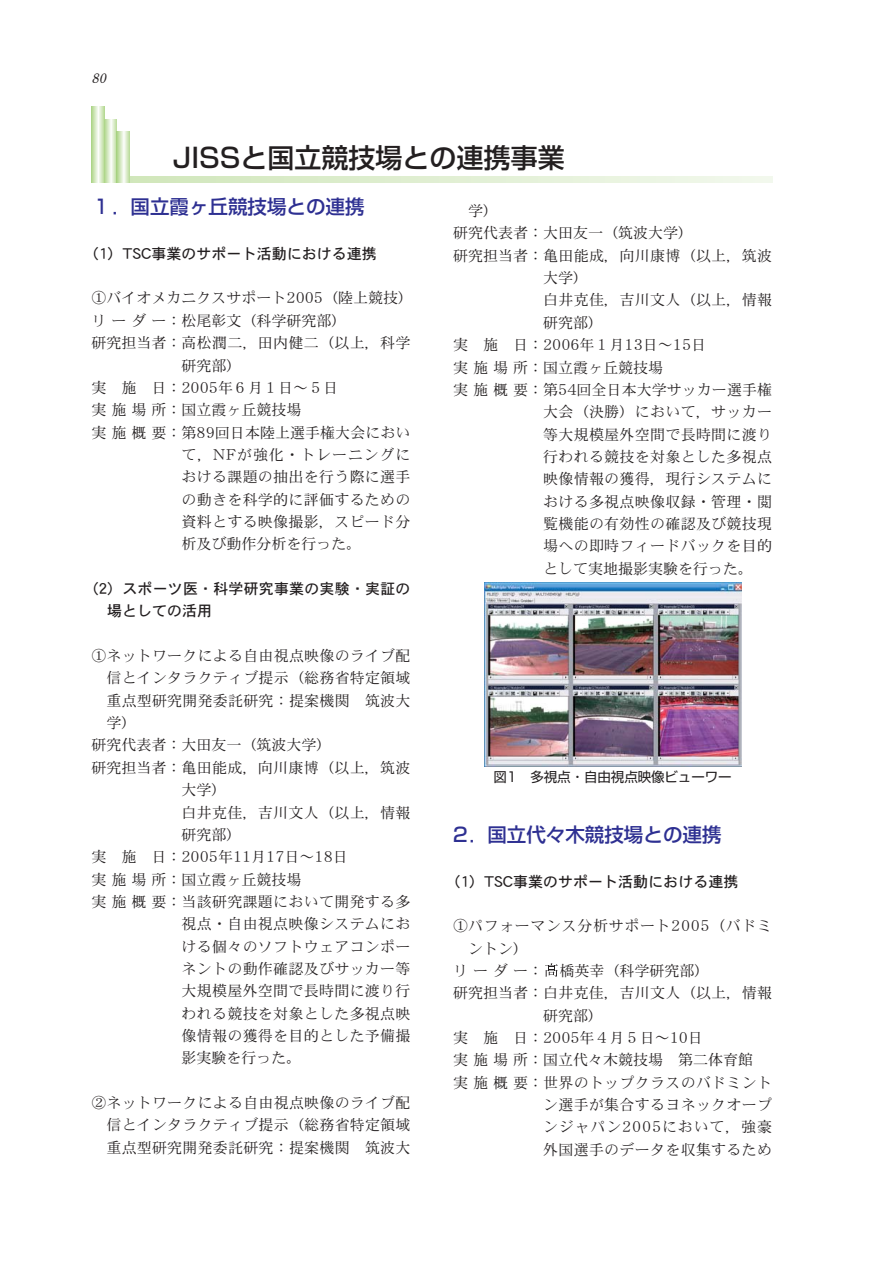
<style>
.page{position:relative;width:893px;height:1263px;background:#fff}
.page>*{position:absolute;margin:0;border:0;box-sizing:border-box;transform-origin:0 0}
.t1{font:500 27px "Shin Go";color:#231f20}
.t2{font:500 19.5px "Shin Go";color:#2e3092}
.t3{font:15px/22.4px "DFPHS Mincho CID W3";letter-spacing:.02em;color:#231f20;text-align:justify}
.t4{font:15px "DFPHS Mincho CID W3";color:#231f20}
.t5{font:15px/22.4px "DFPHS Gothic CID W5";color:#231f20}
.t6{font:15px "DFPHS Mincho CID W3";letter-spacing:.055em;color:#231f20}
.t7{font:15px "DFPHS Mincho CID W3";letter-spacing:.04em;color:#231f20}
.t8{font:13.5px "Shin Go";letter-spacing:-.01em;color:#231f20}
.t9{font:italic 13.5px "Shinsei Kai CBSK1";color:#231f20}
</style>
<div class="page">
<svg style="left:545px;top:963px;width:12px;height:14px"></svg>
<img style="left:484px;top:583px;width:257px;height:183px">
<svg style="left:130px;top:176px;width:642px;height:7px;background:#e1efd3"></svg>
<svg style="left:91px;top:106px;width:13px;height:77px"></svg>
<svg style="left:104px;top:119px;width:13px;height:64px"></svg>
<svg style="left:117px;top:132px;width:13px;height:51px"></svg>
<p class="t9" style="left:91px;top:74px;width:19px">80</p>
<h1 class="t1" style="left:172px;top:148px;width:393px">JISSと国立競技場との連携事業</h1>
<h2 class="t2" style="left:91px;top:199px;width:274px">１．国立霞ヶ丘競技場との連携</h2>
<p class="t5" style="left:84px;top:244px;width:294px">（1）TSC事業のサポート活動における連携</p>
<p class="t4" style="left:91px;top:292px;width:323px">①バイオメカニクスサポート2005（陸上競技）</p>
<p class="t4" style="left:91px;top:315px;width:257px">リーダー：松尾彰文（科学研究部）</p>
<p class="t3" style="left:91px;top:333px;width:320px">研究担当者：高松潤二，田内健二（以上，科学</p>
<p class="t3" style="left:181px;top:356px;width:61px">研究部）</p>
<p class="t4" style="left:91px;top:382px;width:248px">実　施　日：2005年６月１日～５日</p>
<p class="t4" style="left:91px;top:404px;width:212px">実施場所：国立霞ヶ丘競技場</p>
<p class="t3" style="left:91px;top:423px;width:320px">実施概要：第89回日本陸上選手権大会におい</p>
<p class="t6" style="left:181px;top:449px;width:230px">て，NFが強化・トレーニングに</p>
<p class="t3" style="left:181px;top:468px;width:230px">おける課題の抽出を行う際に選手</p>
<p class="t3" style="left:181px;top:490px;width:230px">の動きを科学的に評価するための</p>
<p class="t3" style="left:181px;top:512px;width:230px">資料とする映像撮影，スピード分</p>
<p class="t4" style="left:181px;top:538px;width:181px">析及び動作分析を行った。</p>
<p class="t5" style="left:107px;top:579px;width:305px;text-indent:-23px">（2）スポーツ医・科学研究事業の実験・実証の場としての活用</p>
<p class="t3" style="left:91px;top:646px;width:320px">①ネットワークによる自由視点映像のライブ配</p>
<p class="t3" style="left:106px;top:669px;width:305px">信とインタラクティブ提示（総務省特定領域</p>
<p class="t3" style="left:106px;top:691px;width:305px">重点型研究開発委託研究：提案機関　筑波大</p>
<p class="t3" style="left:106px;top:713px;width:31px">学）</p>
<p class="t4" style="left:91px;top:739px;width:241px">研究代表者：大田友一（筑波大学）</p>
<p class="t3" style="left:91px;top:758px;width:320px">研究担当者：亀田能成，向川康博（以上，筑波</p>
<p class="t3" style="left:181px;top:780px;width:46px">大学）</p>
<p class="t3" style="left:181px;top:803px;width:230px">白井克佳，吉川文人（以上，情報</p>
<p class="t3" style="left:181px;top:825px;width:61px">研究部）</p>
<p class="t4" style="left:91px;top:851px;width:258px">実　施　日：2005年11月17日～18日</p>
<p class="t4" style="left:91px;top:873px;width:212px">実施場所：国立霞ヶ丘競技場</p>
<p class="t3" style="left:91px;top:892px;width:320px">実施概要：当該研究課題において開発する多</p>
<p class="t3" style="left:181px;top:915px;width:230px">視点・自由視点映像システムにお</p>
<p class="t3" style="left:181px;top:937px;width:230px">ける個々のソフトウェアコンポー</p>
<p class="t3" style="left:181px;top:959px;width:230px">ネントの動作確認及びサッカー等</p>
<p class="t3" style="left:181px;top:982px;width:230px">大規模屋外空間で長時間に渡り行</p>
<p class="t3" style="left:181px;top:1004px;width:230px">われる競技を対象とした多視点映</p>
<p class="t3" style="left:181px;top:1026px;width:230px">像情報の獲得を目的とした予備撮</p>
<p class="t4" style="left:181px;top:1052px;width:121px">影実験を行った。</p>
<p class="t3" style="left:106px;top:1093px;width:305px;text-indent:-15px">②ネットワークによる自由視点映像のライブ配信とインタラクティブ提示（総務省特定領域重点型研究開発委託研究：提案機関　筑波大</p>
<p class="t3" style="left:468px;top:201px;width:31px">学）</p>
<p class="t4" style="left:453px;top:227px;width:241px">研究代表者：大田友一（筑波大学）</p>
<p class="t3" style="left:453px;top:246px;width:320px">研究担当者：亀田能成，向川康博（以上，筑波</p>
<p class="t3" style="left:543px;top:268px;width:46px">大学）</p>
<p class="t3" style="left:543px;top:291px;width:230px">白井克佳，吉川文人（以上，情報</p>
<p class="t3" style="left:543px;top:313px;width:61px">研究部）</p>
<p class="t4" style="left:453px;top:339px;width:254px">実　施　日：2006年１月13日～15日</p>
<p class="t4" style="left:453px;top:361px;width:212px">実施場所：国立霞ヶ丘競技場</p>
<p class="t3" style="left:453px;top:380px;width:320px">実施概要：第54回全日本大学サッカー選手権</p>
<p class="t3" style="left:543px;top:402px;width:230px">大会（決勝）において，サッカー</p>
<p class="t3" style="left:543px;top:425px;width:230px">等大規模屋外空間で長時間に渡り</p>
<p class="t3" style="left:543px;top:447px;width:230px">行われる競技を対象とした多視点</p>
<p class="t3" style="left:543px;top:470px;width:230px">映像情報の獲得，現行システムに</p>
<p class="t3" style="left:543px;top:492px;width:230px">おける多視点映像収録・管理・閲</p>
<p class="t3" style="left:543px;top:514px;width:230px">覧機能の有効性の確認及び競技現</p>
<p class="t3" style="left:543px;top:537px;width:230px">場への即時フィードバックを目的</p>
<p class="t4" style="left:543px;top:562px;width:211px">として実地撮影実験を行った。</p>
<p class="t8" style="left:493px;top:772px;width:239px">図1 多視点・自由視点映像ビューワー</p>
<h2 class="t2" style="left:453px;top:827px;width:270px">2．国立代々木競技場との連携</h2>
<p class="t5" style="left:445px;top:872px;width:309px">（1）TSC事業のサポート活動における連携　</p>
<p class="t7" style="left:453px;top:920px;width:320px">①パフォーマンス分析サポート2005（バドミ</p>
<p class="t3" style="left:468px;top:939px;width:61px">ントン）</p>
<p class="t4" style="left:453px;top:965px;width:258px">リーダー： 橋英幸（科学研究部）</p>
<p class="t3" style="left:453px;top:984px;width:320px">研究担当者：白井克佳，吉川文人（以上，情報</p>
<p class="t3" style="left:543px;top:1006px;width:61px">研究部）</p>
<p class="t4" style="left:453px;top:1032px;width:251px">実　施　日：2005年４月５日～10日</p>
<p class="t4" style="left:453px;top:1054px;width:302px">実施場所：国立代々木競技場　第二体育館</p>
<p class="t3" style="left:453px;top:1073px;width:320px">実施概要：世界のトップクラスのバドミント</p>
<p class="t3" style="left:543px;top:1095px;width:230px">ン選手が集合するヨネックオープ</p>
<p class="t6" style="left:543px;top:1121px;width:230px">ンジャパン2005において，強豪</p>
<p class="t3" style="left:543px;top:1140px;width:230px">外国選手のデータを収集するため</p>
</div>
